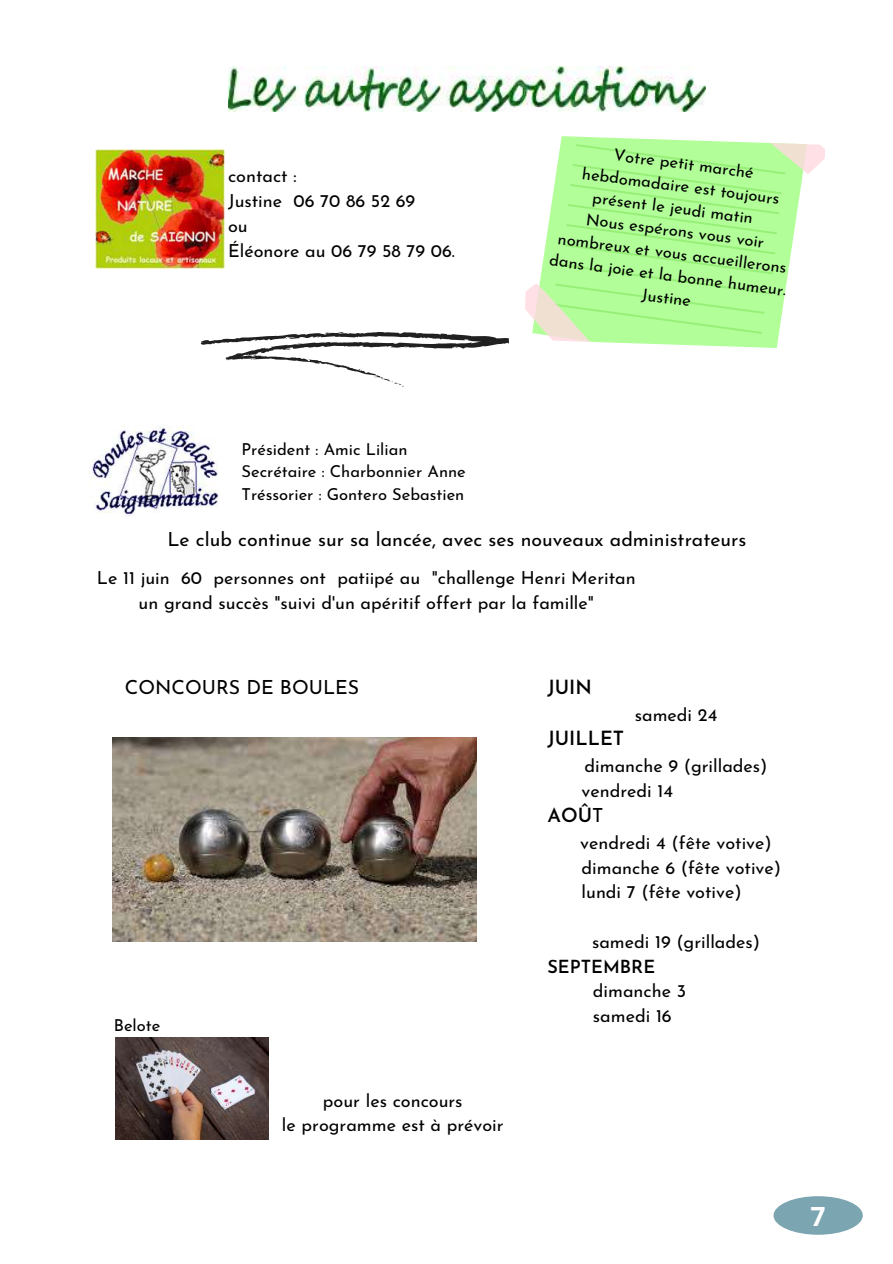
<style>
.page{position:relative;width:893px;height:1264px;background:#fff}
.page>*{position:absolute;margin:0;border:0;box-sizing:border-box;transform-origin:0 0}
.t1{font:700 26.4px "Open Sans";color:#fff}
.t2{font:19.5px "Josefin Sans";color:#000}
.t3{font:600 19.5px "Josefin Sans";color:#000}
.t4{font:18px/24.8px "Josefin Sans";color:#000}
.t5{font:600 18px "Josefin Sans";color:#000}
.t6{font:16.5px/22.5px "Josefin Sans";color:#000;text-align:center}
.s1{font-weight:400}
</style>
<div class="page">
<img style="left:95px;top:149px;width:129px;height:119px">
<svg style="left:525px;top:136px;width:300px;height:212px"></svg>
<img style="left:228px;top:67px;width:477px;height:45px">
<svg style="left:200px;top:332px;width:309px;height:55px"></svg>
<img style="left:89px;top:425px;width:129px;height:91px">
<img style="left:115px;top:1037px;width:153px;height:102px">
<img style="left:112px;top:738px;width:364px;height:203px">
<div style="left:773px;top:1196px;width:89px;height:38px;background:#7ba5b0;border-radius:50%"></div>
<p class="t6" style="left:615px;top:145px;width:142px;rotate:7deg">Votre petit marché</p>
<p class="t6" style="left:558px;top:184px;width:240px;rotate:7deg">présent le jeudi matin<br>Nous espérons vous voir nombreux et vous accueillerons dans la joie et la bonne humeur.<br>Justine</p>
<p class="t4" style="left:228px;top:164px;width:228px;line-height:25.2px">contact :<br>Justine 06 70 86 52 69<br>ou<br>Éléonore au 06 79 58 79 06.</p>
<p class="t6" style="left:583px;top:164px;width:200px;rotate:7deg">hebdomadaire est toujours</p>
<p class="t6" style="left:241px;top:439px;width:226px;text-align:left">Président : Amic Lilian<br>Secrétaire : Charbonnier Anne<br>Tréssorier : Gontero Sebastien</p>
<p class="t2" style="left:167px;top:531px;width:580px">Le club continue sur sa lancée, avec ses nouveaux administrateurs</p>
<p class="t4" style="left:97px;top:567px;width:540px;text-align:center">Le 11 juin 60 personnes ont patiipé au "challenge Henri Meritan un grand succès "suivi d'un apéritif offert par la famille"</p>
<p class="t2" style="left:125px;top:679px;width:236px">CONCOURS DE BOULES</p>
<p class="t6" style="left:114px;top:1015px;width:48px">Belote</p>
<p class="t4" style="left:282px;top:1089px;width:223px;text-align:center">pour les concours<br>le programme est à prévoir</p>
<p class="t3" style="left:547px;top:679px;width:46px">JUIN</p>
<p class="t4" style="left:634px;top:703px;width:84px">samedi 24</p>
<p class="t3" style="left:547px;top:730px;width:78px">JUILLET</p>
<p class="t4" style="left:581px;top:755px;width:187px">dimanche 9 (grillades) vendredi 14</p>
<p class="t3" style="left:547px;top:807px;width:58px">AOÛ<span class="s1">T</span></p>
<p class="t4" style="left:580px;top:832px;width:202px">vendredi 4 (fête votive) dimanche 6 (fête votive) lundi 7 (fête votive)</p>
<p class="t4" style="left:592px;top:931px;width:170px">samedi 19 (grillades)</p>
<p class="t5" style="left:547px;top:959px;width:109px">SEPTEMBRE</p>
<p class="t4" style="left:593px;top:980px;width:95px">dimanche 3 samedi 16</p>
<h1 class="t1" style="left:810px;top:1197px;width:17px">7</h1>
</div>
